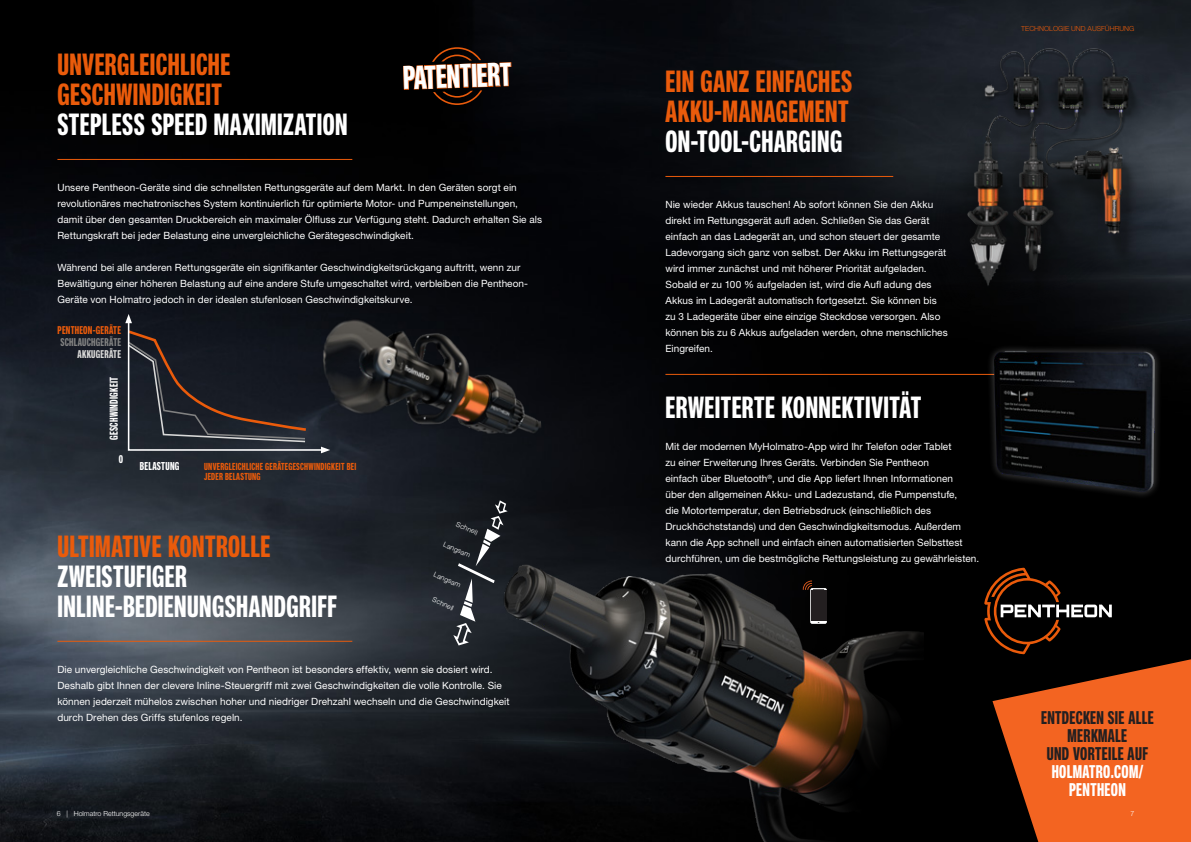
<style>
.page{position:relative;width:1191px;height:842px;background:#fff}
.page>*{position:absolute;margin:0;border:0;box-sizing:border-box;transform-origin:0 0}
.t1{font:700 32.2px "Neue Helvetica Pro 79 Cm";color:#fff}
.t2{font:700 30px/30px "Neue Helvetica Pro 79 Cm";letter-spacing:.015em;color:#fff}
.t3{font:700 30px/30px "Neue Helvetica Pro 79 Cm";letter-spacing:.015em;color:#ea5b0b}
.t4{font:700 18px/18px "Neue Helvetica Pro 79 Cm";letter-spacing:.02em;color:#231f20;text-align:center}
.t5{font:700 18px/18px "Neue Helvetica Pro 79 Cm";letter-spacing:.02em;color:#fff;text-align:center}
.t6{font:700 11.2px "Neue Helvetica Pro 79 Cm";letter-spacing:.025em;color:#fff}
.t7{font:700 11px "Neue Helvetica Pro 79 Cm";letter-spacing:.025em;color:#ea5b0b}
.t8{font:700 11px "Neue Helvetica Pro 79 Cm";letter-spacing:.025em;color:#818181}
.t9{font:700 11px "Neue Helvetica Pro 79 Cm";letter-spacing:.025em;color:#d9d9d8}
.t10{font:10px/16px "Helvetica Neue LT Std";letter-spacing:.005em;color:#fff}
.t11{font:700 9.9px/10px "Neue Helvetica Pro 79 Cm";letter-spacing:.025em;color:#ea5b0b}
.t12{font:300 7px "Helvetica Neue LT Std";color:#fff}
.t13{font:300 7px "Helvetica Neue LT Std";color:#ea5b0b}
</style>
<div class="page">
<img style="left:0;top:0;width:1191px;height:842px">
<svg style="left:403px;top:47px;width:109px;height:58px;background:#2a1205"></svg>
<hr style="left:57px;top:159px;width:295px;height:1px;background:#ea5b0b">
<img style="left:318px;top:309px;width:224px;height:146px">
<svg style="left:125px;top:314px;width:205px;height:139px;background:#24252c"></svg>
<img style="left:448px;top:501px;width:476px;height:341px">
<hr style="left:57px;top:641px;width:295px;height:1px;background:#ea5b0b">
<hr style="left:665px;top:176px;width:228px;height:1px;background:#ea5b0b">
<hr style="left:665px;top:374px;width:371px;height:1px;background:#ea5b0b">
<img style="left:893px;top:10px;width:298px;height:310px">
<svg style="left:984px;top:568px;width:207px;height:274px;background:#833714"></svg>
<img style="left:971px;top:334px;width:212px;height:173px">
<svg style="left:810px;top:588px;width:17px;height:36px"></svg>
<div style="left:811px;top:591px;width:15px;height:30px;background:#231f20"></div>
<svg style="left:802px;top:581px;width:22px;height:9px"></svg>
<h2 class="t3" style="left:57px;top:49px;width:174px">UNVERGLEICHLICHE<br>GESCHWINDIGKEIT</h2>
<h2 class="t2" style="left:57px;top:109px;width:292px">STEPLESS SPEED MAXIMIZATION</h2>
<h1 class="t1" style="left:402px;top:59px;width:110px;rotate:-2deg">PATENTIERT</h1>
<p class="t10" style="left:57px;top:179px;width:486px">Unsere Pentheon-Geräte sind die schnellsten Rettungsgeräte auf dem Markt. In den Geräten sorgt ein revolutionäres mechatronisches System kontinuierlich für optimierte Motor- und Pumpeneinstellungen, damit über den gesamten Druckbereich ein maximaler Ölfluss zur Verfügung steht. Dadurch erhalten Sie als Rettungskraft bei jeder Belastung eine unvergleichliche Gerätegeschwindigkeit.</p>
<p class="t10" style="left:57px;top:259px;width:472px">Während bei alle anderen Rettungsgeräte ein signifikanter Geschwindigkeitsrückgang auftritt, wenn zur<br>Bewältigung einer höheren Belastung auf eine andere Stufe umgeschaltet wird, verbleiben die Pentheon-<br>Geräte von Holmatro jedoch in der idealen stufenlosen Geschwindigkeitskurve.</p>
<p class="t7" style="left:58px;top:323px;width:65px">PENTHEON-GERÄTE</p>
<p class="t8" style="left:60px;top:335px;width:62px">SCHLAUCHGERÄTE</p>
<p class="t9" style="left:78px;top:347px;width:45px">AKKUGERÄTE</p>
<p class="t6" style="left:107px;top:440px;width:64px;rotate:-90deg">GESCHWINDIGKEIT</p>
<p class="t6" style="left:119px;top:452px;width:6px">0</p>
<p class="t6" style="left:140px;top:459px;width:41px">BELASTUNG</p>
<p class="t11" style="left:204px;top:461px;width:153px">UNVERGLEICHLICHE GERÄTEGESCHWINDIGKEIT BEI<br>JEDER BELASTUNG</p>
<h2 class="t3" style="left:57px;top:531px;width:214px">ULTIMATIVE KONTROLLE</h2>
<h2 class="t2" style="left:57px;top:561px;width:281px">ZWEISTUFIGER<br>INLINE-BEDIENUNGSHANDGRIFF</h2>
<p class="t12" style="left:458px;top:520px;width:24px;rotate:24deg">Schnell</p>
<p class="t12" style="left:445px;top:540px;width:30px;rotate:24deg">Langsam</p>
<p class="t12" style="left:436px;top:570px;width:30px;rotate:24deg">Langsam</p>
<p class="t12" style="left:434px;top:595px;width:24px;rotate:24deg">Schnell</p>
<p class="t10" style="left:57px;top:661px;width:454px">Die unvergleichliche Geschwindigkeit von Pentheon ist besonders effektiv, wenn sie dosiert wird.<br>Deshalb gibt Ihnen der clevere Inline-Steuergriff mit zwei Geschwindigkeiten die volle Kontrolle. Sie können jederzeit mühelos zwischen hoher und niedriger Drehzahl wechseln und die Geschwindigkeit durch Drehen des Griffs stufenlos regeln.</p>
<p class="t12" style="left:57px;top:809px;width:94px">6 | Holmatro Rettungsgeräte</p>
<h2 class="t3" style="left:665px;top:66px;width:188px">EIN GANZ EINFACHES<br>AKKU-MANAGEMENT</h2>
<h2 class="t2" style="left:665px;top:126px;width:178px">ON-TOOL-CHARGING</h2>
<p class="t10" style="left:665px;top:196px;width:284px">Nie wieder Akkus tauschen! Ab sofort können Sie den Akku direkt im Rettungsgerät aufl aden. Schließen Sie das Gerät einfach an das Ladegerät an, und schon steuert der gesamte Ladevorgang sich ganz von selbst. Der Akku im Rettungsgerät wird immer zunächst und mit höherer Priorität aufgeladen.<br>Sobald er zu 100 % aufgeladen ist, wird die Aufl adung des Akkus im Ladegerät automatisch fortgesetzt. Sie können bis zu 3 Ladegeräte über eine einzige Steckdose versorgen. Also können bis zu 6 Akkus aufgeladen werden, ohne menschliches Eingreifen.</p>
<h2 class="t2" style="left:665px;top:392px;width:257px">ERWEITERTE KONNEKTIVITÄT</h2>
<p class="t10" style="left:665px;top:439px;width:315px">Mit der modernen MyHolmatro-App wird Ihr Telefon oder Tablet<br>zu einer Erweiterung Ihres Geräts. Verbinden Sie Pentheon<br>einfach über Bluetooth<sup>®</sup>, und die App liefert Ihnen Informationen<br>über den allgemeinen Akku- und Ladezustand, die Pumpenstufe,<br>die Motortemperatur, den Betriebsdruck (einschließlich des Druckhöchststands) und den Geschwindigkeitsmodus. Außerdem kann die App schnell und einfach einen automatisierten Selbsttest durchführen, um die bestmögliche Rettungsleistung zu gewährleisten.</p>
<p class="t13" style="left:1021px;top:24px;width:114px">TECHNOLOGIE UND AUSFÜHRUNG</p>
<h3 class="t4" style="left:1041px;top:708px;width:114px">ENTDECKEN SIE ALLE<br>MERKMALE<br>UND VORTEILE AUF</h3>
<h3 class="t5" style="left:1051px;top:762px;width:93px">HOLMATRO.COM/<br>PENTHEON</h3>
<p class="t12" style="left:1130px;top:809px;width:5px">7</p>
</div>
